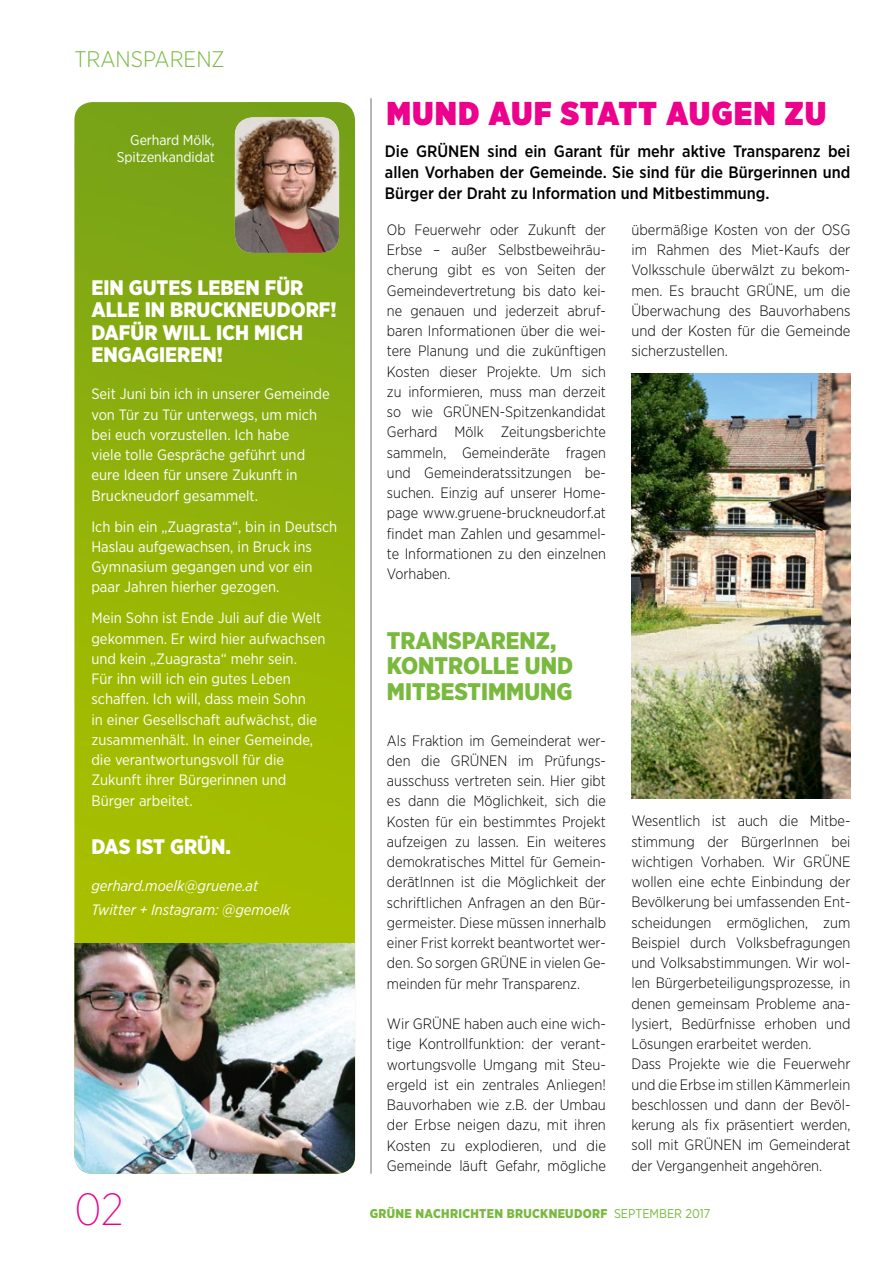
<style>
.page{position:relative;width:893px;height:1263px;background:#fff}
.page>*{position:absolute;margin:0;border:0;box-sizing:border-box;transform-origin:0 0}
.t1{font:200 45px "Gotham Narrow";color:#ec008c}
.t2{font:900 33px "Gotham Narrow";letter-spacing:.05em;color:#ec008c;scale:.96 1}
.t3{font:900 24px/25.5px "Gotham Narrow";color:#79b93e}
.t4{font:300 22.5px "Gotham Narrow";color:#79b93e}
.t5{font:900 21px/22.5px "Gotham Narrow";color:#fff}
.t6{font:500 16.5px/21px "Gotham Narrow";color:#000;text-align:justify}
.t7{font:300 15px/20.2px "Gotham Narrow";color:#000;text-align:justify}
.t8{font:15px/20.2px "Gotham Narrow";color:#fff}
.t9{font:italic 15px/24.5px "Gotham Narrow";color:#fff}
.t10{font:14.25px/17.1px "Gotham Narrow";letter-spacing:-.005em;color:#fff;text-align:right}
.t11{font:900 12.75px "Gotham Narrow";letter-spacing:.025em;color:#79b93e}
.s1{font-weight:400}
</style>
<div class="page">
<img style="left:74px;top:102px;width:281px;height:841px">
<img style="left:235px;top:117px;width:104px;height:136px">
<hr style="left:371px;top:98px;width:1px;height:1076px;background:#6d6e71">
<img style="left:74px;top:943px;width:281px;height:231px">
<img style="left:631px;top:374px;width:219px;height:425px">
<h3 class="t4" style="left:74px;top:45px;width:152px">Transparenz</h3>
<p class="t10" style="left:117px;top:131px;width:99px">Gerhard Mölk,<br>Spitzenkandidat</p>
<h3 class="t5" style="left:91px;top:276px;width:131px">EIN GUTES LEBEN</h3>
<h3 class="t5" style="left:265px;top:276px;width:26px">FÜR</h3>
<h3 class="t5" style="left:91px;top:298px;width:13px">ALLE</h3>
<h3 class="t5" style="left:91px;top:298px;width:247px;text-indent:53px">IN BRUCKNEUDORF!<br>DAFÜR WILL ICH</h3>
<h3 class="t5" style="left:254px;top:321px;width:28px">MICH</h3>
<h3 class="t5" style="left:91px;top:343px;width:14px">ENGAGIEREN</h3>
<h3 class="t5" style="left:217px;top:343px;width:8px">!</h3>
<p class="t8" style="left:91px;top:384px;width:240px">Seit Juni bin ich in unserer Gemeinde von Tür zu Tür unterwegs, um mich bei euch vorzustellen. Ich habe<br>viele tolle Gespräche geführt und eure Ideen für unsere Zukunft in<br>Bruckneudorf gesammelt.</p>
<p class="t8" style="left:91px;top:516px;width:247px">Ich bin ein „Zuagrasta“, bin in Deutsch Haslau aufgewachsen, in Bruck ins Gymnasium gegangen und vor ein paar Jahren hierher gezogen.</p>
<p class="t8" style="left:91px;top:607px;width:235px">Mein Sohn ist Ende Juli auf die Welt gekommen. Er wird hier aufwachsen und kein „Zuagrasta“ mehr sein.<br>Für ihn will ich ein gutes Leben schaffen. Ich will, dass mein Sohn<br>in einer Gesellschaft aufwächst, die zusammenhält. In einer Gemeinde, die verantwortungsvoll für die<br>Zukunft ihrer Bürgerinnen und<br>Bürger arbeitet.</p>
<h3 class="t5" style="left:91px;top:835px;width:141px">DAS IST GRÜN.</h3>
<p class="t9" style="left:91px;top:873px;width:201px">gerhard.moelk@gruene.at<br>Twitter + Instagram: @gemoelk</p>
<h1 class="t1" style="left:74px;top:1181px;width:51px">02</h1>
<h2 class="t2" style="left:387px;top:91px;width:459px">MUND AUF STATT AUGEN ZU</h2>
<p class="t6" style="left:385px;top:140px;width:467px">Die GRÜNEN sind ein Garant für mehr aktive Transparenz bei allen Vorhaben der Gemeinde. Sie sind für die Bürgerinnen und Bürger der Draht zu Information und Mitbestimmung.</p>
<p class="t7" style="left:387px;top:219px;width:221px">Ob Feuerwehr oder Zukunft der Erbse – außer Selbstbeweihräu&shy;cherung gibt es von Seiten der Gemeindevertretung bis dato kei&shy;ne genauen und jederzeit abruf&shy;baren Informationen über die wei&shy;tere Planung und die zukünftigen Kosten dieser Projekte. Um sich zu informieren, muss man derzeit so wie GRÜNEN</p>
<p class="t7" style="left:387px;top:401px;width:221px;text-indent:113px">-Spitzenkandidat Gerhard Mölk Zeitungsberichte sammeln, Gemeinderäte fragen und Gemeinderatssitzungen be&shy;suchen. Einzig auf unserer Home&shy;page www.gruene-bruckneudorf.at findet man Zahlen und gesammel&shy;te Informationen zu den einzelnen Vorhaben.</p>
<h3 class="t3" style="left:387px;top:627px;width:186px">TRANSPARENZ,<br>KONTROLLE UND<br>MITBESTIMMU</h3>
<h3 class="t3" style="left:540px;top:678px;width:34px">NG</h3>
<p class="t7" style="left:387px;top:730px;width:220px">Als Fraktion im Gemeinderat wer&shy;den die GRÜNEN</p>
<p class="t7" style="left:387px;top:750px;width:221px;text-indent:131px">im Prüfungs&shy;ausschuss vertreten sein. Hier gibt es dann die Möglichkeit, sich die Kosten für ein bestimmtes Projekt aufzeigen zu lassen. Ein weiteres demokratisches Mittel für Gemein&shy;derätInnen ist die Möglichkeit der schriftlichen Anfragen an den Bür&shy;germeister. Diese müssen innerhalb einer Frist korrekt beantwortet wer&shy;den. So sorgen GRÜNE in vielen Ge&shy;meinden für mehr Transparenz.</p>
<p class="t7" style="left:387px;top:1013px;width:220px">Wir GRÜNE haben auch eine wich&shy;tige Kontrollfunktion: der verant&shy;wortungsvolle Umgang mit Steu&shy;ergeld ist ein zentrales Anliegen!<br>Bauvorhaben wie z.B. der Umbau der Erbse neigen dazu, mit ihren Kosten zu explodieren, und die Gemeinde läuft Gefahr, mögliche</p>
<p class="t7" style="left:631px;top:219px;width:220px">übermäßige Kosten von der OSG im Rahmen des Miet-Kaufs der Volksschule überwälzt zu bekom&shy;men. Es braucht GRÜNE, um die Überwachung des Bauvorhabens und der Kosten für die Gemeinde sicherzustellen.</p>
<p class="t7" style="left:631px;top:811px;width:220px;text-align:left">Wesentlich ist auch die Mitbe&shy;stimmung der BürgerInnen bei wichtigen Vorhaben. Wir GRÜNE wollen eine echte Einbindung der<br>Bevölkerung bei umfassenden Ent&shy;scheidungen ermöglichen, zum<br>Beispiel durch Volksbefragungen und Volksabstimmungen. Wir wol&shy;len Bürgerbeteiligungsprozesse, in denen gemeinsam Probleme ana&shy;lysiert, Bedürfnisse erhoben und<br>Lösungen erarbeitet werden.<br>Dass Projekte wie die Feuerwehr und die Erbse im stillen Kämmerlein beschlossen und dann der Bevöl&shy;kerung als fix präsentiert werden, soll mit GRÜNEN</p>
<p class="t7" style="left:631px;top:1135px;width:220px;text-indent:116px">im Gemeinderat der Vergangenheit angehören.</p>
<p class="t11" style="left:370px;top:1205px;width:342px">GRÜNE NACHRICHTEN BRUCKNEUDORF <span class="s1">SEPTEMBER 2017</span></p>
</div>
